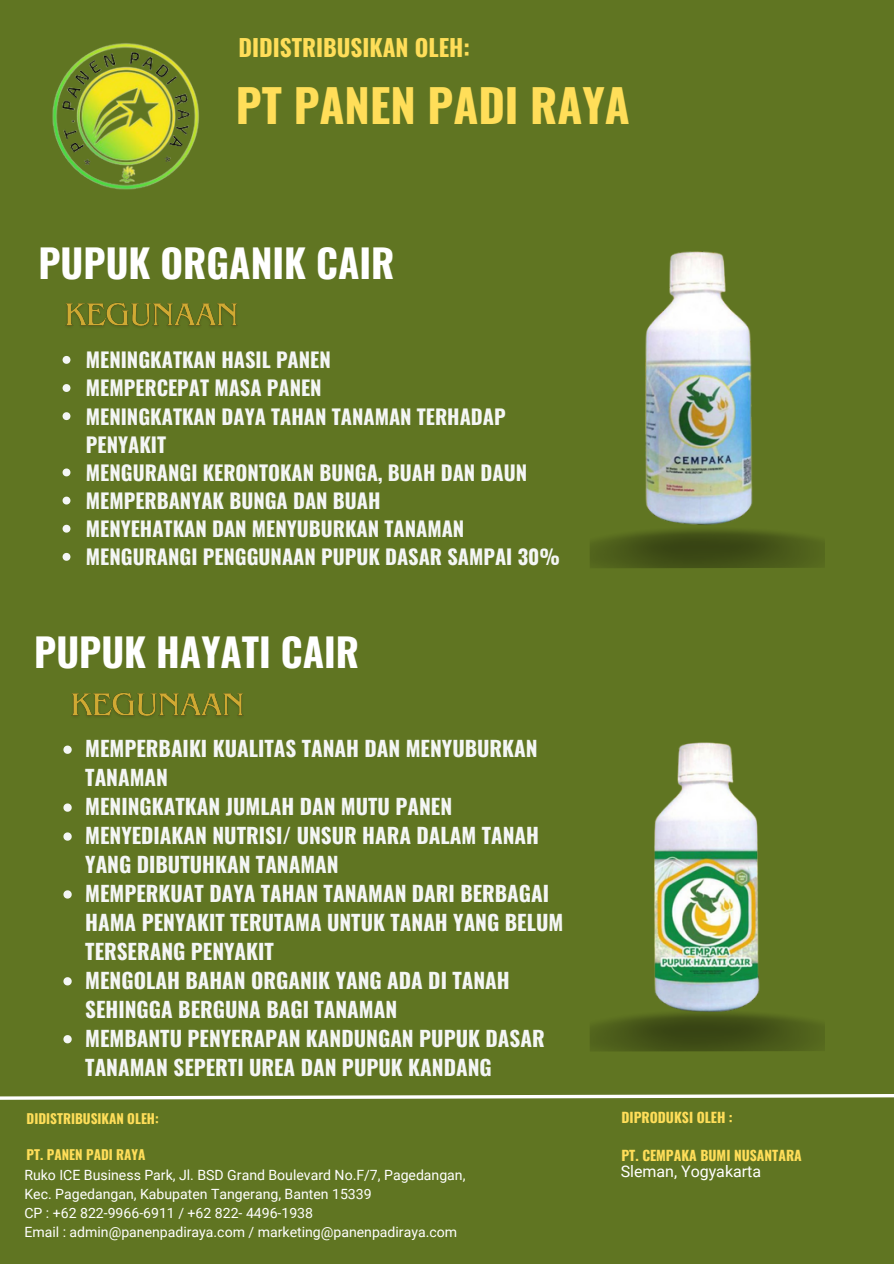
<style>
.page{position:relative;width:894px;height:1264px;background:#fff}
.page>*{position:absolute;margin:0;border:0;box-sizing:border-box;transform-origin:0 0}
.t1{font:700 45.3px "Oswald";color:#ffde59}
.t2{font:700 38.85px "Oswald";color:#fff}
.t3{font:700 23.25px "Oswald";color:#ffde59}
.t4{font:700 21.15px/29px "Oswald";color:#f4f6f5}
.t5{font:700 20.4px/28.2px "Oswald";color:#f4f6f5}
.t6{font:15.9px "Roboto";color:#fff}
.t7{font:14.1px/19px "Roboto";color:#fff}
.t8{font:700 13.8px "Oswald";color:#ffde59}
.t9{font:700 13.35px "Oswald";color:#ffde59}
</style>
<div class="page">
<div style="left:0;top:0;width:893px;height:1263px;background:#607522"></div>
<img style="left:52px;top:43px;width:147px;height:147px">
<img style="left:625px;top:251px;width:139px;height:308px">
<img style="left:65px;top:302px;width:173px;height:25px">
<svg style="left:63px;top:356px;width:7px;height:8px"></svg>
<svg style="left:63px;top:384px;width:7px;height:8px"></svg>
<svg style="left:63px;top:412px;width:7px;height:8px"></svg>
<svg style="left:63px;top:468px;width:7px;height:8px"></svg>
<svg style="left:63px;top:496px;width:7px;height:8px"></svg>
<svg style="left:63px;top:525px;width:7px;height:7px"></svg>
<svg style="left:63px;top:553px;width:7px;height:8px"></svg>
<img style="left:71px;top:692px;width:173px;height:25px">
<svg style="left:63px;top:745px;width:9px;height:8px"></svg>
<svg style="left:63px;top:803px;width:9px;height:8px"></svg>
<svg style="left:63px;top:832px;width:9px;height:8px"></svg>
<svg style="left:63px;top:890px;width:9px;height:8px"></svg>
<svg style="left:63px;top:977px;width:9px;height:8px"></svg>
<svg style="left:63px;top:1035px;width:9px;height:8px"></svg>
<img style="left:640px;top:742px;width:120px;height:310px">
<img style="left:590px;top:1009px;width:234px;height:42px">
<svg style="left:0;top:1094px;width:893px;height:6px"></svg>
<p class="t3" style="left:238px;top:29px;width:233px">DIDISTRIBUSIKAN OLEH:</p>
<p class="t1" style="left:236px;top:70px;width:395px">PT PANEN PADI RAYA</p>
<p class="t2" style="left:38px;top:233px;width:357px">PUPUK ORGANIK CAIR</p>
<p class="t5" style="left:86px;top:345px;width:246px">MENINGKATKAN HASIL PANEN</p>
<p class="t5" style="left:86px;top:373px;width:237px">MEMPERCEPAT MASA PANEN</p>
<p class="t5" style="left:86px;top:401px;width:421px">MENINGKATKAN DAYA TAHAN TANAMAN TERHADAP<br>PENYAKIT</p>
<p class="t5" style="left:86px;top:457px;width:442px">MENGURANGI KERONTOKAN BUNGA, BUAH DAN DAUN</p>
<p class="t5" style="left:86px;top:485px;width:296px">MEMPERBANYAK BUNGA DAN BUAH</p>
<p class="t5" style="left:86px;top:514px;width:380px">MENYEHATKAN DAN MENYUBURKAN TANAMAN</p>
<p class="t5" style="left:86px;top:542px;width:475px">MENGURANGI PENGGUNAAN PUPUK DASAR SAMPAI 30%</p>
<p class="t2" style="left:34px;top:621px;width:326px">PUPUK HAYATI CAIR</p>
<p class="t4" style="left:85px;top:733px;width:454px">MEMPERBAIKI KUALITAS TANAH DAN MENYUBURKAN<br>TANAMAN</p>
<p class="t4" style="left:85px;top:791px;width:368px">MENINGKATKAN JUMLAH DAN MUTU PANEN</p>
<p class="t4" style="left:85px;top:820px;width:455px">MENYEDIAKAN NUTRISI/ UNSUR HARA DALAM TANAH<br>YANG DIBUTUHKAN TANAMAN</p>
<p class="t4" style="left:85px;top:877px;width:479px">MEMPERKUAT DAYA TAHAN TANAMAN DARI BERBAGAI<br>HAMA PENYAKIT TERUTAMA UNTUK TANAH YANG BELUM<br>TERSERANG PENYAKIT</p>
<p class="t4" style="left:85px;top:964px;width:426px">MENGOLAH BAHAN ORGANIK YANG ADA DI TANAH<br>SEHINGGA BERGUNA BAGI TANAMAN</p>
<p class="t4" style="left:85px;top:1022px;width:461px">MEMBANTU PENYERAPAN KANDUNGAN PUPUK DASAR<br>TANAMAN SEPERTI UREA DAN PUPUK KANDANG</p>
<p class="t9" style="left:27px;top:1108px;width:134px">DIDISTRIBUSIKAN OLEH:</p>
<p class="t9" style="left:27px;top:1143px;width:120px">PT. PANEN PADI RAYA</p>
<p class="t7" style="left:24px;top:1165px;width:442px">Ruko ICE Business Park, Jl. BSD Grand Boulevard No.F/7, Pagedangan,<br>Kec. Pagedangan, Kabupaten Tangerang, Banten 15339</p>
<p class="t7" style="left:24px;top:1203px;width:290px">CP : +62 822-9966-6911 / +62 822- 4496-1938</p>
<p class="t7" style="left:24px;top:1222px;width:434px">Email : admin@panenpadiraya.com / marketing@panenpadiraya.com</p>
<p class="t8" style="left:621px;top:1106px;width:113px">DIPRODUKSI OLEH :</p>
<p class="t8" style="left:621px;top:1144px;width:182px">PT. CEMPAKA BUMI NUSANTARA</p>
<p class="t6" style="left:620px;top:1162px;width:142px">Sleman, Yogyakarta</p>
</div>
